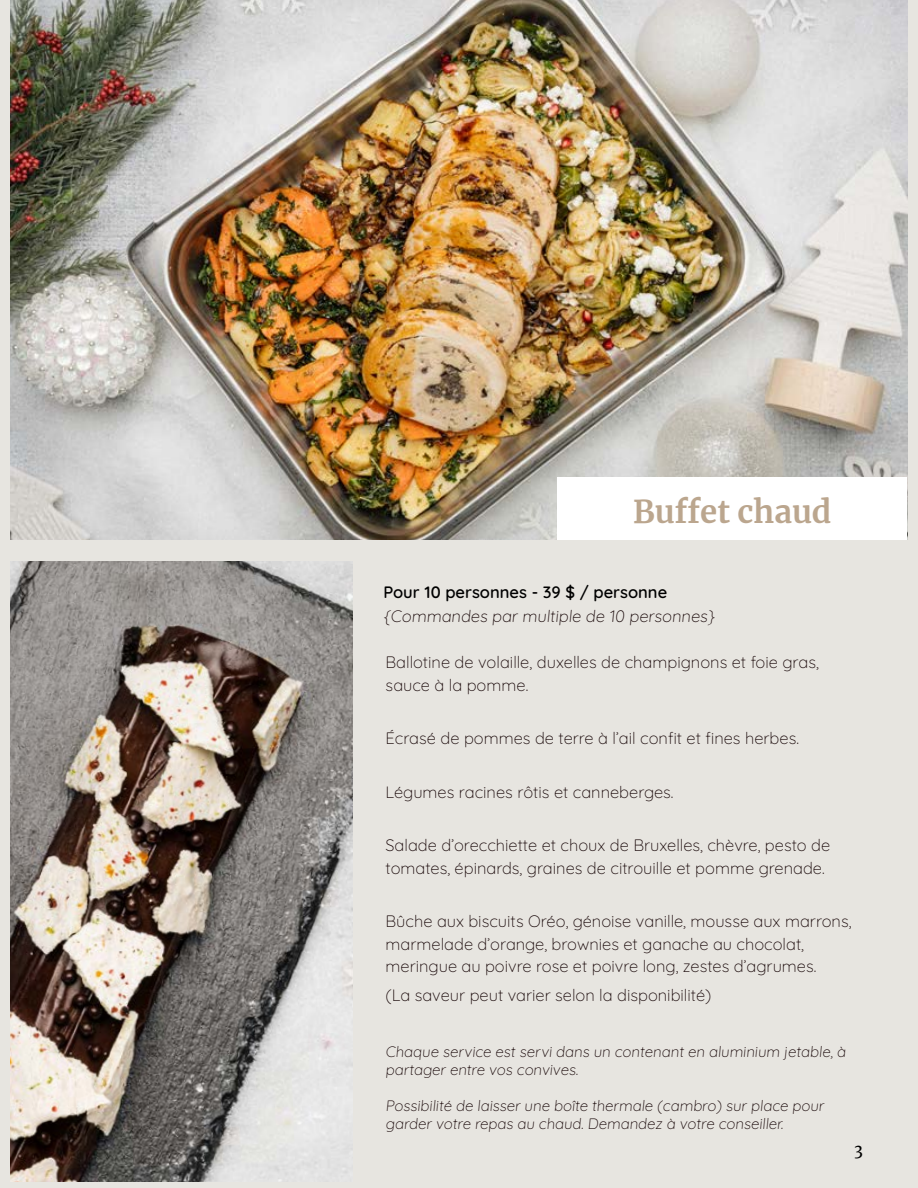
<style>
.page{position:relative;width:918px;height:1188px;background:#e7e5e0}
.page>*{position:absolute;margin:0;border:0;box-sizing:border-box;transform-origin:0 0}
.t1{font:700 31.2px "Merriweather";color:#bba68e}
.t2{font:300 16.5px/22.5px "Quicksand";color:#170607}
.t3{font:600 16.5px "Quicksand";color:#000}
.t4{font:15.75px "Merriweather";color:#000}
.t5{font:300 15px/18px "Quicksand";color:#170607}
</style>
<div class="page">
<img style="left:11px;top:0;width:896px;height:540px">
<div style="left:557px;top:477px;width:350px;height:63px;background:#fff"></div>
<img style="left:11px;top:562px;width:341px;height:620px">
<h1 class="t1" style="left:633px;top:490px;width:200px">Buffet chaud</h1>
<p class="t3" style="left:383px;top:579px;width:285px">Pour 10 personnes - 39 $ / personne</p>
<p class="t2" style="left:383px;top:603px;width:335px">{Commandes par multiple de 10 personnes}</p>
<p class="t2" style="left:386px;top:649px;width:435px">Ballotine de volaille, duxelles de champignons et foie gras, sauce à la pomme.</p>
<p class="t2" style="left:386px;top:725px;width:415px">Écrasé de pommes de terre à l’ail confit et fines herbes.</p>
<p class="t2" style="left:386px;top:779px;width:289px">Légumes racines rôtis et canneberges.</p>
<p class="t2" style="left:386px;top:832px;width:446px">Salade d’orecchiette et choux de Bruxelles, chèvre, pesto de tomates, épinards, graines de citrouille et pomme grenade.</p>
<p class="t2" style="left:386px;top:908px;width:467px">Bûche aux biscuits Oréo, génoise vanille, mousse aux marrons, marmelade d’orange, brownies et ganache au chocolat, meringue au poivre rose et poivre long, zestes d’agrumes.</p>
<p class="t2" style="left:386px;top:982px;width:327px">(La saveur peut varier selon la disponibilité)</p>
<p class="t5" style="left:386px;top:1041px;width:464px">Chaque service est servi dans un contenant en aluminium jetable, à partager entre vos convives.</p>
<p class="t5" style="left:386px;top:1095px;width:442px">Possibilité de laisser une boîte thermale (cambro) sur place pour garder votre repas au chaud. Demandez à votre conseiller.</p>
<p class="t4" style="left:854px;top:1140px;width:10px">3</p>
</div>
